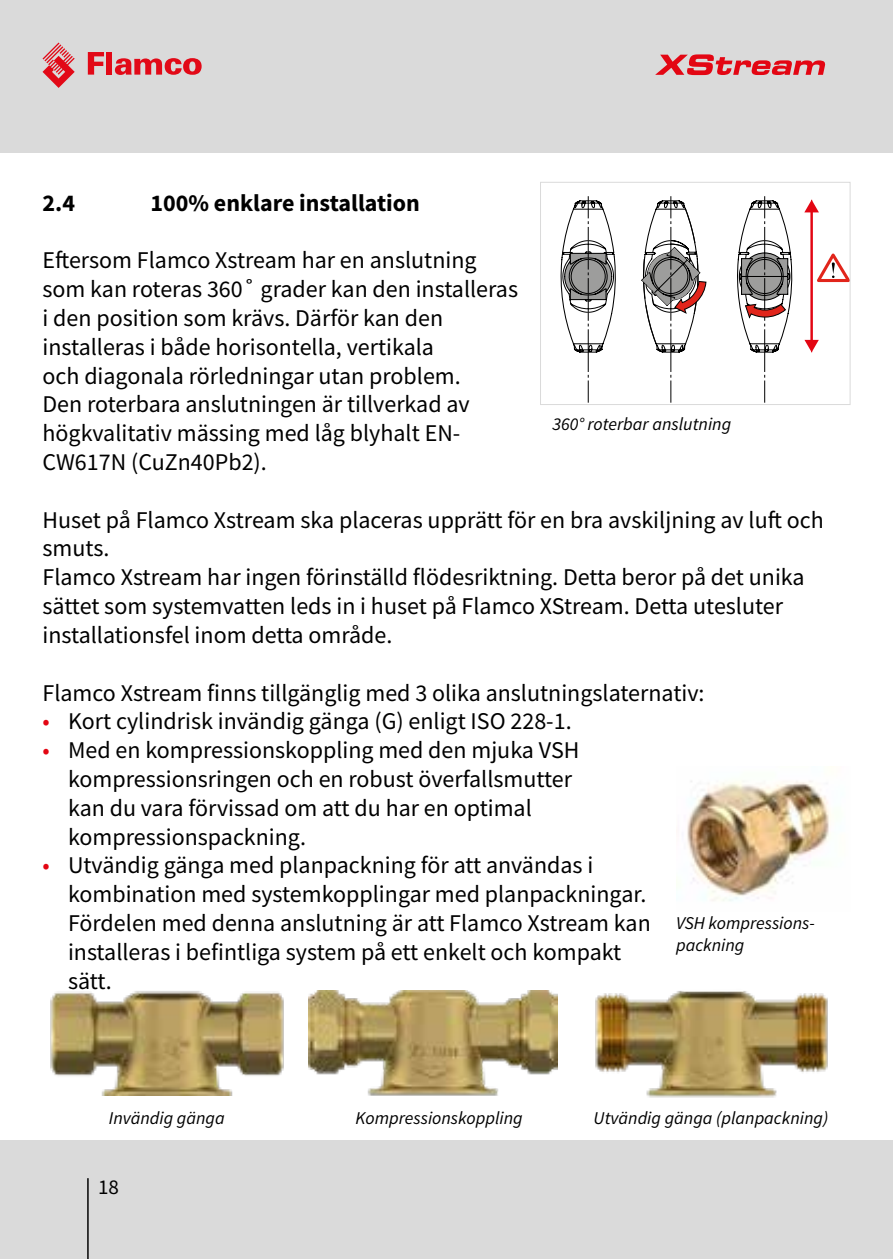
<style>
.page{position:relative;width:893px;height:1259px;background:#fff}
.page>*{position:absolute;margin:0;border:0;box-sizing:border-box;transform-origin:0 0}
.t1{font:24px/28.8px "Source Sans Pro";color:#000}
.t2{font:700 24px "Source Sans Pro";color:#000}
.t3{font:21px "Source Sans Pro";color:#000}
.t4{font:italic 18px/21.6px "Source Sans Pro";color:#000}
.s1{color:#e30613}
</style>
<div class="page">
<div style="left:0;top:1140px;width:893px;height:119px;background:#dadada"></div>
<hr style="left:87px;top:1178px;width:2px;height:81px;background:#000">
<div style="left:0;top:0;width:893px;height:153px;background:#dadada"></div>
<svg style="left:88px;top:52px;width:16px;height:23px"></svg>
<div style="left:106px;top:52px;width:6px;height:23px;background:#e20917"></div>
<svg style="left:115px;top:58px;width:87px;height:17px"></svg>
<svg style="left:43px;top:43px;width:32px;height:45px"></svg>
<svg style="left:655px;top:54px;width:171px;height:21px"></svg>
<svg style="left:560px;top:196px;width:233px;height:207px"></svg>
<hr style="left:810px;top:210px;width:3px;height:132px;background:#e30613">
<svg style="left:804px;top:200px;width:15px;height:12px"></svg>
<svg style="left:804px;top:340px;width:15px;height:12px"></svg>
<svg style="left:817px;top:253px;width:31px;height:30px"></svg>
<div style="left:540px;top:182px;width:310px;height:223px;border:1px solid #dadada"></div>
<img style="left:687px;top:781px;width:144px;height:120px">
<img style="left:309px;top:990px;width:248px;height:106px">
<img style="left:595px;top:991px;width:233px;height:107px">
<img style="left:50px;top:991px;width:234px;height:104px">
<p class="t2" style="left:43px;top:186px;width:34px">2.4</p>
<p class="t2" style="left:151px;top:186px;width:271px">100% enklare installation</p>
<p class="t1" style="left:43px;top:246px;width:477px">Eftersom Flamco Xstream har en anslutning som kan roteras 360˚ grader kan den installeras i den position som krävs. Därför kan den installeras i både horisontella, vertikala<br>och diagonala rörledningar utan problem.<br>Den roterbara anslutningen är tillverkad av högkvalitativ mässing med låg blyhalt EN-CW617N (CuZn40Pb2).</p>
<p class="t1" style="left:43px;top:505px;width:783px">Huset på Flamco Xstream ska placeras upprätt för en bra avskiljning av luft och smuts.<br>Flamco Xstream har ingen förinställd flödesriktning. Detta beror på det unika sättet som systemvatten leds in i huset på Flamco XStream. Detta utesluter installationsfel inom detta område.</p>
<p class="t1" style="left:43px;top:678px;width:663px">Flamco Xstream finns tillgänglig med 3 olika anslutningslaternativ:</p>
<p class="t1" style="left:43px;top:707px;width:531px"><span class="s1">•</span> Kort cylindrisk invändig gänga (G) enligt ISO 228-1.</p>
<p class="t1" style="left:68px;top:735px;width:513px;text-indent:-26px"><span class="s1">•</span> Med en kompressionskoppling med den mjuka VSH kompressionsringen och en robust överfallsmutter kan du vara förvissad om att du har en optimal kompressionspackning.</p>
<p class="t1" style="left:68px;top:851px;width:584px;text-indent:-26px"><span class="s1">•</span> Utvändig gänga med planpackning för att användas i kombination med systemkopplingar med planpackningar.<br>Fördelen med denna anslutning är att Flamco Xstream kan installeras i befintliga system på ett enkelt och kompakt sätt.</p>
<p class="t4" style="left:552px;top:413px;width:180px">360° roterbar anslutning</p>
<p class="t4" style="left:676px;top:912px;width:140px">VSH kompressions&shy;packning</p>
<p class="t4" style="left:109px;top:1107px;width:118px">Invändig gänga</p>
<p class="t4" style="left:356px;top:1107px;width:169px">Kompressionskoppling</p>
<p class="t4" style="left:594px;top:1107px;width:236px">Utvändig gänga (planpackning)</p>
<p class="t3" style="left:98px;top:1173px;width:22px">18</p>
</div>
